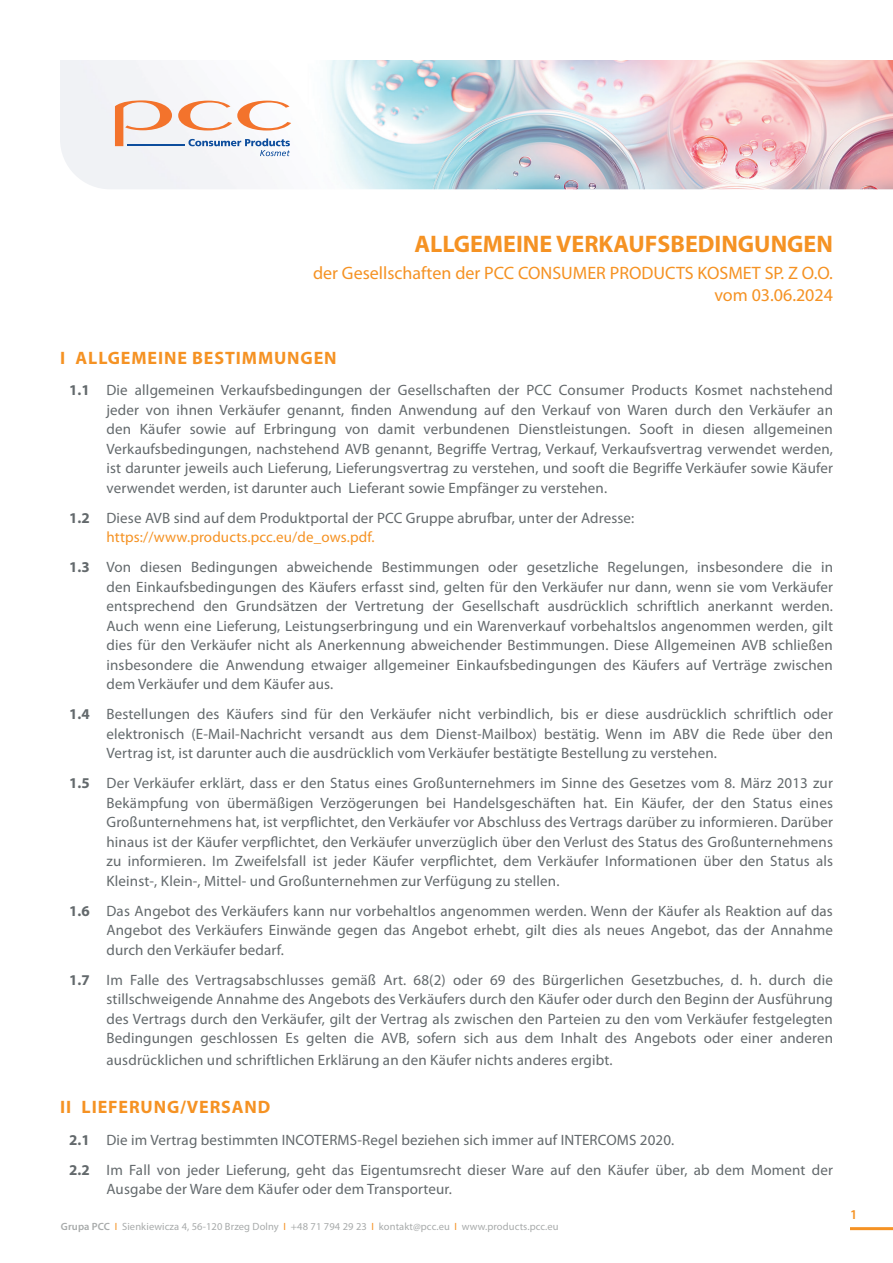
<style>
.page{position:relative;width:893px;height:1263px;background:#fff}
.page>*{position:absolute;margin:0;border:0;box-sizing:border-box;transform-origin:0 0}
.t1{font:700 24px "Myriad Pro";color:#f59223}
.t2{font:18px/21.6px "Myriad Pro";color:#f59223;text-align:right}
.t3{font:700 18px "Myriad Pro";letter-spacing:.05em;color:#f59223}
.t4{font:15px/19.5px "Myriad Pro";letter-spacing:.01em;color:#63696c;text-align:justify}
.t5{font:600 13.5px "Myriad Pro";color:#f59223}
.t6{font:10.5px "Myriad Pro";letter-spacing:.01em;color:#a8abab}
.s1{font-weight:700}
.s2{color:#f59223}
.s3{font-weight:600}
</style>
<div class="page">
<hr style="left:850px;top:1227px;width:43px;height:3px;background:#f59223">
<img style="left:60px;top:60px;width:833px;height:129px">
<svg style="left:178px;top:101px;width:113px;height:29px"></svg>
<svg style="left:115px;top:100px;width:57px;height:46px"></svg>
<hr style="left:127px;top:144px;width:58px;height:2px;background:#0d4d9d">
<svg style="left:189px;top:138px;width:101px;height:18px"></svg>
<h1 class="t1" style="left:414px;top:228px;width:420px">ALLGEMEINE VERKAUFSBEDINGUNGEN</h1>
<p class="t2" style="left:313px;top:262px;width:521px">der Gesellschaften der PCC CONSUMER PRODUCTS KOSMET SP. Z O.O. vom 03.06.2024</p>
<p class="t3" style="left:60px;top:346px;width:278px">I ALLGEMEINE BESTIMMUNGEN</p>
<p class="t4" style="left:106px;top:380px;width:728px;text-indent:-38px"><span class="s1">1.1</span> Die allgemeinen Verkaufsbedingungen der Gesellschaften der PCC Consumer Products Kosmet nachstehend jeder von ihnen Verkäufer genannt, finden Anwendung auf den Verkauf von Waren durch den Verkäufer an den Käufer sowie auf Erbringung von damit verbundenen Dienstleistungen. Sooft in diesen allgemeinen Verkaufsbedingungen, nachstehend AVB genannt, Begriffe Vertrag, Verkauf, Verkaufsvertrag verwendet werden, ist darunter jeweils auch Lieferung, Lieferungsvertrag zu verstehen, und sooft die Begriffe Verkäufer sowie Käufer verwendet werden, ist darunter auch Lieferant sowie Empfänger zu verstehen.</p>
<p class="t4" style="left:106px;top:508px;width:529px;text-indent:-38px"><span class="s1">1.2</span> Diese AVB sind auf dem Produktportal der PCC Gruppe abrufbar, unter der Adresse: <span class="s2">https://www.products.pcc.eu/de_ows.pdf.</span></p>
<p class="t4" style="left:106px;top:557px;width:728px;text-indent:-38px"><span class="s1">1.3</span> Von diesen Bedingungen abweichende Bestimmungen oder gesetzliche Regelungen, insbesondere die in den Einkaufsbedingungen des Käufers erfasst sind, gelten für den Verkäufer nur dann, wenn sie vom Verkäufer entsprechend den Grundsätzen der Vertretung der Gesellschaft ausdrücklich schriftlich anerkannt werden.<br>Auch wenn eine Lieferung, Leistungserbringung und ein Warenverkauf vorbehaltslos angenommen werden, gilt dies für den Verkäufer nicht als Anerkennung abweichender Bestimmungen. Diese Allgemeinen AVB schließen insbesondere die Anwendung etwaiger allgemeiner Einkaufsbedingungen des Käufers auf Verträge zwischen dem Verkäufer und dem Käufer aus.</p>
<p class="t4" style="left:106px;top:704px;width:728px;text-indent:-38px"><span class="s1">1.4</span> Bestellungen des Käufers sind für den Verkäufer nicht verbindlich, bis er diese ausdrücklich schriftlich oder elektronisch (E-Mail-Nachricht versandt aus dem Dienst-Mailbox) bestätig. Wenn im ABV die Rede über den Vertrag ist, ist darunter auch die ausdrücklich vom Verkäufer bestätigte Bestellung zu verstehen.</p>
<p class="t4" style="left:106px;top:773px;width:728px;text-indent:-38px"><span class="s1">1.5</span> Der Verkäufer erklärt, dass er den Status eines Großunternehmers im Sinne des Gesetzes vom 8. März 2013 zur Bekämpfung von übermäßigen Verzögerungen bei Handelsgeschäften hat. Ein Käufer, der den Status eines Großunternehmens hat, ist verpflichtet, den Verkäufer vor Abschluss des Vertrags darüber zu informieren. Darüber hinaus ist der Käufer verpflichtet, den Verkäufer unverzüglich über den Verlust des Status des Großunternehmens zu informieren. Im Zweifelsfall ist jeder Käufer verpflichtet, dem Verkäufer Informationen über den Status als Kleinst-, Klein-, Mittel- und Großunternehmen zur Verfügung zu stellen.</p>
<p class="t4" style="left:106px;top:901px;width:728px;text-indent:-38px"><span class="s1">1.6</span> Das Angebot des Verkäufers kann nur vorbehaltlos angenommen werden. Wenn der Käufer als Reaktion auf das Angebot des Verkäufers Einwände gegen das Angebot erhebt, gilt dies als neues Angebot, das der Annahme durch den Verkäufer bedarf.</p>
<p class="t4" style="left:106px;top:970px;width:728px;text-indent:-38px"><span class="s1">1.7</span> Im Falle des Vertragsabschlusses gemäß Art. 68(2) oder 69 des Bürgerlichen Gesetzbuches, d. h. durch die stillschweigende Annahme des Angebots des Verkäufers durch den Käufer oder durch den Beginn der Ausführung des Vertrags durch den Verkäufer, gilt der Vertrag als zwischen den Parteien zu den vom Verkäufer festgelegten Bedingungen geschlossen Es gelten die AVB, sofern sich aus dem Inhalt des Angebots oder einer anderen</p>
<p class="t4" style="left:106px;top:1050px;width:508px">ausdrücklichen und schriftlichen Erklärung an den Käufer nichts anderes ergibt.</p>
<p class="t3" style="left:60px;top:1095px;width:212px">II LIEFERUNG/VERSAND</p>
<p class="t4" style="left:69px;top:1124px;width:765px;line-height:30px"><span class="s1">2.1</span> Die im Vertrag bestimmten INCOTERMS-Regel beziehen sich immer auf INTERCOMS 2020.<br><span class="s1">2.2</span> Im Fall von jeder Lieferung, geht das Eigentumsrecht dieser Ware auf den Käufer über, ab dem Moment der</p>
<p class="t4" style="left:106px;top:1179px;width:347px">Ausgabe der Ware dem Käufer oder dem Transporteur.</p>
<p class="t6" style="left:61px;top:1220px;width:499px"><span class="s3">Grupa PCC</span> <span class="s2">I</span> Sienkiewicza 4, 56-120 Brzeg Dolny <span class="s2">I</span> +48 71 794 29 23 <span class="s2">I</span> kontakt@pcc.eu <span class="s2">I</span> www.products.pcc.eu</p>
<p class="t5" style="left:850px;top:1206px;width:9px">1</p>
</div>
